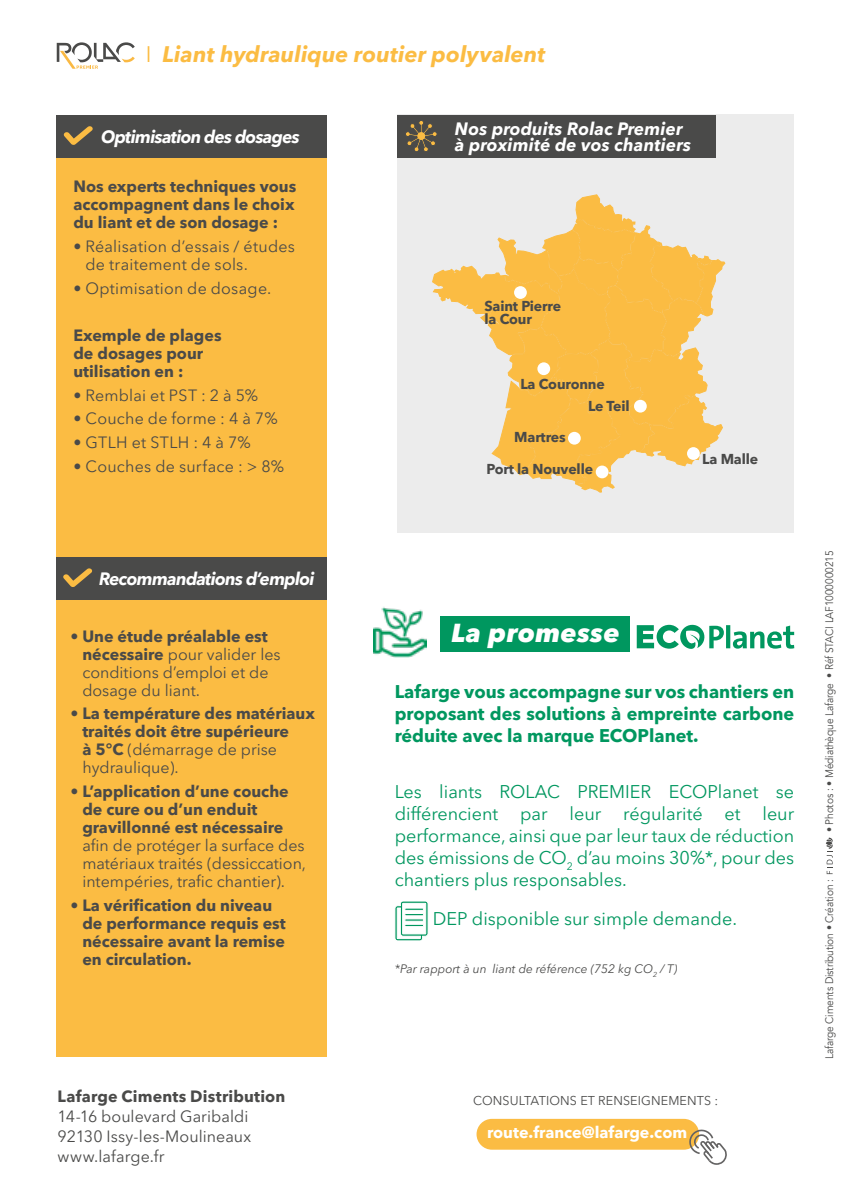
<style>
.page{position:relative;width:851px;height:1191px;background:#fff}
.page>*{position:absolute;margin:0;border:0;box-sizing:border-box;transform-origin:0 0}
.t1{font:italic 800 26px "Avenir Lafarge";letter-spacing:.02em;color:#fff}
.t2{font:italic 700 22px "Avenir Lafarge";letter-spacing:.005em;color:#fbbc43}
.t3{font:18px/22px "Avenir Lafarge";color:#00975f;text-align:justify}
.t4{font:700 18px/22px "Avenir Lafarge";color:#00975f;text-align:justify}
.t5{font:italic 700 17.6px/16px "Avenir Lafarge";letter-spacing:.01em;color:#fff}
.t6{font:italic 700 17.6px "Avenir Lafarge";letter-spacing:-.04em;color:#fff}
.t7{font:700 16px/18px "Avenir Lafarge";color:#4a4a49}
.t8{font:16px/18px "Avenir Lafarge";letter-spacing:.005em;color:#4a4a49}
.t9{font:700 16px "Avenir Lafarge";color:#fff}
.t10{font:700 14px/13.8px "Avenir Lafarge";letter-spacing:-.01em;color:#4a4a49}
.t11{font:12.6px "Avenir Lafarge";letter-spacing:.01em;color:#4a4a49}
.t12{font:italic 12px "Avenir Lafarge";color:#4a4a49}
.t13{font:11px "Avenir";letter-spacing:-.01em;color:#4a4a49;scale:.92 1}
.s1{font-weight:400;font-style:normal}
.s2{font-weight:700}
.s3{font-weight:400}
</style>
<div class="page">
<div style="left:57px;top:126px;width:270px;height:289px;background:#fbbc43"></div>
<div style="left:57px;top:397px;width:270px;height:659px;background:#fbbc43"></div>
<div style="left:57px;top:115px;width:270px;height:42px;background:#4a4a49"></div>
<svg style="left:63px;top:126px;width:30px;height:19px"></svg>
<div style="left:56px;top:557px;width:270px;height:42px;background:#4a4a49"></div>
<svg style="left:63px;top:568px;width:29px;height:19px"></svg>
<div style="left:476px;top:1118px;width:223px;height:31px;background:#fbbc43;border-radius:15px"></div>
<svg style="left:689px;top:1129px;width:37px;height:35px"></svg>
<svg style="left:57px;top:42px;width:78px;height:27px"></svg>
<svg style="left:826px;top:837px;width:6px;height:37px"></svg>
<div style="left:397px;top:115px;width:397px;height:418px;background:#ececec"></div>
<div style="left:440px;top:616px;width:189px;height:36px;background:#00975f"></div>
<img style="left:373px;top:607px;width:54px;height:51px">
<svg style="left:395px;top:901px;width:33px;height:40px"></svg>
<div style="left:404px;top:924px;width:20px;height:2px;border:1px solid #fff"></div>
<div style="left:397px;top:115px;width:318px;height:42px;background:#4a4a49"></div>
<svg style="left:406px;top:121px;width:31px;height:31px"></svg>
<svg style="left:432px;top:194px;width:293px;height:299px"></svg>
<div style="left:537px;top:362px;width:13px;height:13px;background:#fff;border-radius:50%"></div>
<div style="left:634px;top:400px;width:12px;height:12px;background:#fff;border-radius:50%"></div>
<div style="left:568px;top:432px;width:12px;height:12px;background:#fff;border-radius:50%"></div>
<div style="left:595px;top:465px;width:13px;height:13px;background:#fff;border-radius:50%"></div>
<div style="left:687px;top:447px;width:12px;height:13px;background:#fff;border-radius:50%"></div>
<div style="left:514px;top:286px;width:12px;height:13px;background:#fff;border-radius:50%"></div>
<svg style="left:636px;top:625px;width:158px;height:24px"></svg>
<h2 class="t2" style="left:146px;top:37px;width:401px"><span class="s1">I</span> Liant hydraulique routier polyvalent</h2>
<p class="t6" style="left:101px;top:122px;width:200px">Optimisation des dosages</p>
<p class="t7" style="left:73px;top:176px;width:224px;text-align:justify">Nos experts techniques vous accompagnent dans le choix du liant et de son dosage :</p>
<p class="t8" style="left:85px;top:236px;width:211px;text-indent:-12px">• Réalisation d’essais / études de traitement de sols.</p>
<p class="t8" style="left:73px;top:277px;width:199px">• Optimisation de dosage.</p>
<p class="t7" style="left:73px;top:325px;width:150px">Exemple de plages de dosages pour utilisation en :</p>
<p class="t8" style="left:73px;top:384px;width:186px">• Remblai et PST : 2 à 5%</p>
<p class="t8" style="left:73px;top:408px;width:206px">• Couche de forme : 4 à 7%</p>
<p class="t8" style="left:73px;top:432px;width:179px">• GTLH et STLH : 4 à 7%</p>
<p class="t8" style="left:73px;top:455px;width:212px">• Couches de surface : &gt; 8%</p>
<p class="t5" style="left:454px;top:119px;width:238px">Nos produits Rolac Premier à proximité de vos chantiers</p>
<p class="t10" style="left:484px;top:297px;width:78px">Saint Pierre la Cour</p>
<p class="t10" style="left:588px;top:371px;width:43px;line-height:22.4px;text-indent:-68px">La Couronne<br>Le Teil</p>
<p class="t10" style="left:514px;top:429px;width:53px">Martres</p>
<p class="t10" style="left:486px;top:461px;width:108px">Port la Nouvelle</p>
<p class="t10" style="left:702px;top:451px;width:57px">La Malle</p>
<p class="t6" style="left:99px;top:564px;width:217px">Recommandations d’emploi</p>
<p class="t8" style="left:82px;top:625px;width:200px;text-indent:-12px">• <span class="s2">Une étude préalable est nécessaire</span> pour valider les conditions d’emploi et de dosage du liant.</p>
<p class="t7" style="left:82px;top:703px;width:234px;text-indent:-12px"><span class="s3">•</span> La température des matériaux traités doit être supérieure<br>à 5°C <span class="s3">(démarrage de prise hydraulique).</span></p>
<p class="t7" style="left:82px;top:781px;width:208px;text-indent:-12px"><span class="s3">•</span> L’application d’une couche de cure ou d’un enduit gravillonné est nécessaire</p>
<p class="t8" style="left:82px;top:835px;width:225px;text-align:justify">afin de protéger la surface des matériaux traités (dessiccation, intempéries, trafic chantier).</p>
<p class="t7" style="left:82px;top:895px;width:205px;text-indent:-12px"><span class="s3">•</span> La vérification du niveau de performance requis est nécessaire avant la remise en circulation.</p>
<p class="t7" style="left:58px;top:1086px;width:229px">Lafarge Ciments Distribution</p>
<p class="t8" style="left:58px;top:1105px;width:195px;line-height:20px">14-16 boulevard Garibaldi<br>92130 Issy-les-Moulineaux www.lafarge.fr</p>
<h1 class="t1" style="left:451px;top:612px;width:170px">La promesse</h1>
<p class="t4" style="left:394px;top:679px;width:401px">Lafarge vous accompagne sur vos chantiers en proposant des solutions à empreinte carbone réduite avec la marque ECOPlanet.</p>
<p class="t3" style="left:394px;top:778px;width:401px">Les liants ROLAC PREMIER ECOPlanet se différencient par leur régularité et leur performance, ainsi que par leur taux de réduction des émissions de CO<sub>2</sub> d’au moins 30%*, pour des chantiers plus responsables.</p>
<p class="t3" style="left:432px;top:906px;width:306px">DEP disponible sur simple demande.</p>
<p class="t12" style="left:394px;top:959px;width:284px">*Par rapport à un liant de référence (752 kg CO<sub>2</sub> / T)</p>
<p class="t11" style="left:473px;top:1091px;width:247px">CONSULTATIONS ET RENSEIGNEMENTS :</p>
<p class="t9" style="left:487px;top:1120px;width:202px">route.france@lafarge.com</p>
<p class="t13" style="left:822px;top:832px;width:307px;rotate:-90deg">• Photos : • Médiathèque Lafarge • Réf STACI LAF1000000215</p>
<p class="t13" style="left:822px;top:1059px;width:197px;rotate:-90deg">Lafarge Ciments Distribution • Création :</p>
</div>
